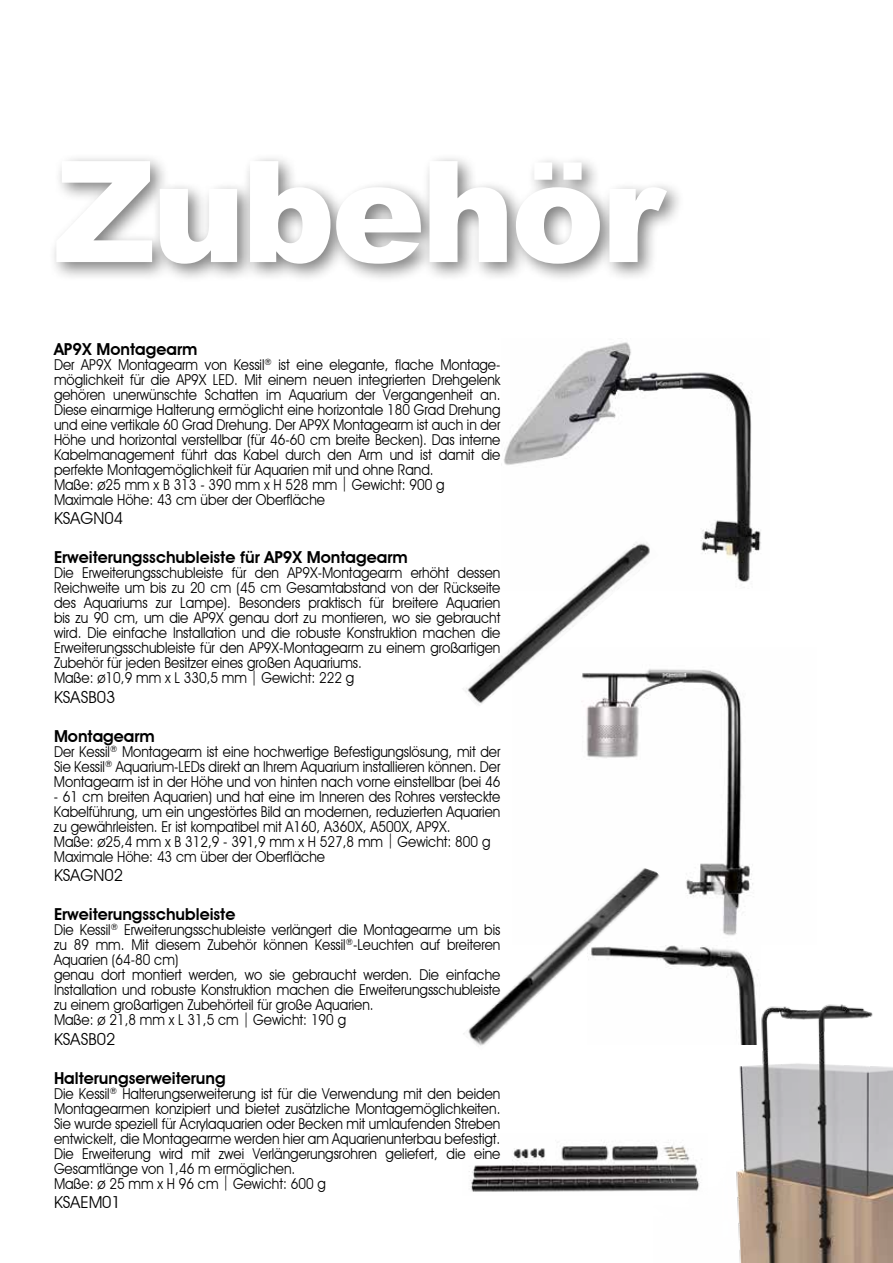
<style>
.page{position:relative;width:893px;height:1263px;background:#fff}
.page>*{position:absolute;margin:0;border:0;box-sizing:border-box;transform-origin:0 0}
.t1{font:900 141px "Arial";letter-spacing:-.03em;color:#fff}
.t2{font:600 16.5px "Avant Garde IT Cby BT";color:#000}
.t3{font:16.5px "Avant Garde IT Cby BT";color:#000}
.t4{font:15px/15px "Avant Garde IT Cby BT";color:#000;scale:.9 1}
</style>
<div class="page">
<img style="left:586px;top:669px;width:167px;height:267px">
<img style="left:661px;top:945px;width:95px;height:51px">
<img style="left:463px;top:867px;width:198px;height:179px">
<img style="left:504px;top:342px;width:257px;height:240px">
<img style="left:465px;top:536px;width:194px;height:172px">
<img style="left:469px;top:1142px;width:185px;height:50px">
<img style="left:654px;top:996px;width:239px;height:267px">
<div style="left:48px;top:153px;width:638px;height:130px;background:#000;opacity:.5"></div>
<h1 class="t1" style="left:54px;top:109px;width:611px">Zubehör</h1>
<p class="t2" style="left:54px;top:339px;width:145px">AP9X Montagearm</p>
<p class="t4" style="left:54px;top:357px;width:498px">Der AP9X Montagearm von Kessil<sup>®</sup> ist eine elegante, flache Montage&shy;möglichkeit für die AP9X LED. Mit einem neuen integrierten Drehgelenk gehören unerwünschte Schatten im Aquarium der Vergangenheit an.<br>Diese einarmige Halterung ermöglicht eine horizontale 180 Grad Drehung und eine vertikale 60 Grad Drehung. Der AP9X Montagearm ist auch in der Höhe und horizontal verstellbar (für 46-60 cm breite Becken). Das interne Kabelmanagement führt das Kabel durch den Arm und ist damit die perfekte Montagemöglichkeit für Aquarien mit und ohne Rand.<br>Maße: ø25 mm x B 313 - 390 mm x H 528 mm | Gewicht: 900 g Maximale Höhe: 43 cm über der Oberfläche</p>
<p class="t3" style="left:54px;top:508px;width:71px">KSAGN04</p>
<p class="t2" style="left:54px;top:547px;width:355px">Erweiterungsschubleiste für AP9X Montagearm</p>
<p class="t4" style="left:54px;top:565px;width:498px">Die Erweiterungsschubleiste für den AP9X-Montagearm erhöht dessen Reichweite um bis zu 20 cm (45 cm Gesamtabstand von der Rückseite des Aquariums zur Lampe). Besonders praktisch für breitere Aquarien bis zu 90 cm, um die AP9X genau dort zu montieren, wo sie gebraucht wird. Die einfache Installation und die robuste Konstruktion machen die Erweiterungsschubleiste für den AP9X-Montagearm zu einem großartigen Zubehör für jeden Besitzer eines großen Aquariums.<br>Maße: ø10,9 mm x L 330,5 mm | Gewicht: 222 g</p>
<p class="t3" style="left:54px;top:687px;width:63px">KSASB03</p>
<p class="t2" style="left:54px;top:726px;width:102px">Montagearm</p>
<p class="t4" style="left:54px;top:744px;width:498px;text-align:justify">Der Kessil<sup>®</sup> Montagearm ist eine hochwertige Befestigungslösung, mit der Sie Kessil<sup>®</sup> Aquarium-LEDs direkt an Ihrem Aquarium installieren können. Der Montagearm ist in der Höhe und von hinten nach vorne einstellbar (bei 46</p>
<p class="t4" style="left:54px;top:789px;width:498px">- 61 cm breiten Aquarien) und hat eine im Inneren des Rohres versteckte Kabelführung, um ein ungestörtes Bild an modernen, reduzierten Aquarien zu gewährleisten. Er ist kompatibel mit A160, A360X, A500X, AP9X.<br>Maße: ø25,4 mm x B 312,9 - 391,9 mm x H 527,8 mm | Gewicht: 800 g Maximale Höhe: 43 cm über der Oberfläche</p>
<p class="t3" style="left:54px;top:865px;width:71px">KSAGN02</p>
<p class="t2" style="left:54px;top:904px;width:183px">Erweiterungsschubleiste</p>
<p class="t4" style="left:54px;top:922px;width:498px">Die Kessil<sup>®</sup> Erweiterungsschubleiste verlängert die Montagearme um bis zu 89 mm. Mit diesem Zubehör können Kessil<sup>®</sup>-Leuchten auf breiteren Aquarien (64-80 cm)<br>genau dort montiert werden, wo sie gebraucht werden. Die einfache Installation und robuste Konstruktion machen die Erweiterungsschubleiste zu einem großartigen Zubehörteil für große Aquarien.<br>Maße: ø 21,8 mm x L 31,5 cm | Gewicht: 190 g</p>
<p class="t3" style="left:54px;top:1029px;width:63px">KSASB02</p>
<p class="t2" style="left:54px;top:1068px;width:173px">Halterungserweiterung</p>
<p class="t4" style="left:54px;top:1086px;width:498px">Die Kessil<sup>®</sup> Halterungserweiterung ist für die Verwendung mit den beiden Montagearmen konzipiert und bietet zusätzliche Montagemöglichkeiten.<br>Sie wurde speziell für Acrylaquarien oder Becken mit umlaufenden Streben entwickelt, die Montagearme werden hier am Aquarienunterbau befestigt.<br>Die Erweiterung wird mit zwei Verlängerungsrohren geliefert, die eine Gesamtlänge von 1,46 m ermöglichen.<br>Maße: ø 25 mm x H 96 cm | Gewicht: 600 g</p>
<p class="t3" style="left:54px;top:1192px;width:68px">KSAEM01</p>
</div>
